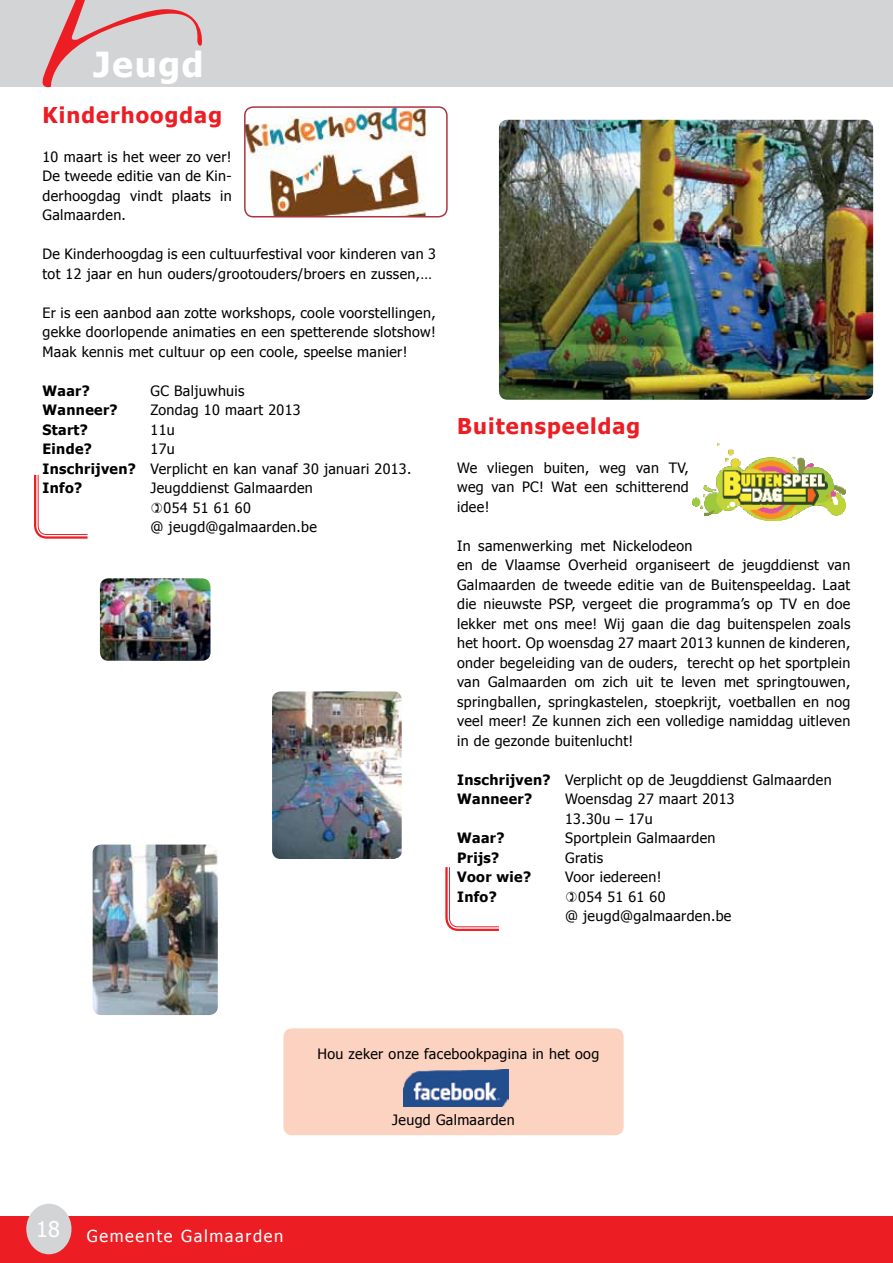
<style>
.page{position:relative;width:893px;height:1263px;background:#fff}
.page>*{position:absolute;margin:0;border:0;box-sizing:border-box;transform-origin:0 0}
.t1{font:700 34.5px "Tahoma";letter-spacing:.05em;color:#fff}
.t2{font:700 21.75px "Tahoma";letter-spacing:.05em;color:#ed1d24}
.t3{font:16.5px "Tahoma";letter-spacing:.1em;color:#fff}
.t4{font:14.25px/19.5px "Tahoma";letter-spacing:.025em;color:#000}
.t5{font:700 14.25px "Tahoma";letter-spacing:.025em;color:#000}
.s1{font-weight:700}
</style>
<div class="page">
<div style="left:0;top:0;width:893px;height:87px;background:#d2d4d5"></div>
<div style="left:0;top:1216px;width:893px;height:47px;background:#ed1d24"></div>
<div style="left:26px;top:1204px;width:46px;height:50px;background:#d2d4d5;border-radius:50%"></div>
<svg style="left:42px;top:0;width:160px;height:88px"></svg>
<div style="left:283px;top:1028px;width:341px;height:107px;background:#fcd3c1;border-radius:9px"></div>
<img style="left:404px;top:1069px;width:104px;height:38px">
<img style="left:245px;top:109px;width:180px;height:108px">
<div style="left:244px;top:106px;width:204px;height:111px;border:2px solid #ac3543;border-radius:9px"></div>
<img style="left:499px;top:120px;width:374px;height:280px">
<img style="left:692px;top:443px;width:153px;height:77px">
<img style="left:272px;top:691px;width:130px;height:168px">
<img style="left:100px;top:578px;width:110px;height:83px">
<img style="left:93px;top:844px;width:125px;height:171px">
<svg style="left:445px;top:867px;width:54px;height:64px"></svg>
<svg style="left:34px;top:474px;width:54px;height:65px"></svg>
<h1 class="t1" style="left:94px;top:41px;width:112px">Jeugd</h1>
<h2 class="t2" style="left:43px;top:100px;width:181px">Kinderhoogdag</h2>
<p class="t4" style="left:43px;top:146px;width:191px;text-align:justify">10 maart is het weer zo ver!<br>De tweede editie van de Kin&shy;derhoogdag vindt plaats in Galmaarden.</p>
<p class="t4" style="left:43px;top:244px;width:395px">De Kinderhoogdag is een cultuurfestival voor kinderen van 3 tot 12 jaar en hun ouders/grootouders/broers en zussen,…</p>
<p class="t4" style="left:43px;top:302px;width:395px;text-align:justify">Er is een aanbod aan zotte workshops, coole voorstellingen, gekke doorlopende animaties en een spetterende slotshow!<br>Maak kennis met cultuur op een coole, speelse manier!</p>
<p class="t5" style="left:43px;top:381px;width:49px">Waar?</p>
<p class="t4" style="left:151px;top:380px;width:96px">GC Baljuwhuis</p>
<p class="t5" style="left:43px;top:400px;width:77px">Wanneer?</p>
<p class="t4" style="left:151px;top:400px;width:152px">Zondag 10 maart 2013</p>
<p class="t5" style="left:43px;top:420px;width:47px">Start?</p>
<p class="t4" style="left:151px;top:419px;width:26px">11u</p>
<p class="t5" style="left:43px;top:439px;width:51px">Einde?</p>
<p class="t4" style="left:43px;top:439px;width:370px;text-indent:108px">17u<br><span class="s1">Inschrijven?</span> Verplicht en kan vanaf 30 januari 2013.<br><span class="s1">Info?</span></p>
<p class="t4" style="left:151px;top:478px;width:164px">Jeugddienst Galmaarden</p>
<p class="t4" style="left:164px;top:497px;width:89px">054 51 61 60</p>
<p class="t4" style="left:151px;top:517px;width:168px">@ jeugd@galmaarden.be</p>
<h2 class="t2" style="left:457px;top:411px;width:185px">Buitenspeeldag</h2>
<p class="t4" style="left:457px;top:457px;width:233px;text-align:justify">We vliegen buiten, weg van TV, weg van PC! Wat een schitterend idee!</p>
<p class="t4" style="left:457px;top:535px;width:395px">In samenwerking met Nickelodeon<br>en de Vlaamse Overheid organiseert de jeugddienst van Galmaarden de tweede editie van de Buitenspeeldag. Laat die nieuwste PSP, vergeet die programma’s op TV en doe lekker met ons mee! Wij gaan die dag buitenspelen zoals het hoort. Op woensdag 27 maart 2013 kunnen de kinderen, onder begeleiding van de ouders, terecht op het sportplein van Galmaarden om zich uit te leven met springtouwen, springballen, springkastelen, stoepkrijt, voetballen en nog veel meer! Ze kunnen zich een volledige namiddag uitleven in de gezonde buitenlucht!</p>
<p class="t4" style="left:457px;top:769px;width:376px"><span class="s1">Inschrijven?</span> Verplicht op de Jeugddienst Galmaarden<br><span class="s1">Wanneer?</span></p>
<p class="t4" style="left:565px;top:789px;width:171px">Woensdag 27 maart 2013<br>13.30u – 17u</p>
<p class="t5" style="left:457px;top:828px;width:49px">Waar?</p>
<p class="t4" style="left:565px;top:828px;width:152px">Sportplein Galmaarden</p>
<p class="t5" style="left:457px;top:847px;width:44px">Prijs?</p>
<p class="t4" style="left:565px;top:847px;width:40px">Gratis</p>
<p class="t5" style="left:457px;top:867px;width:75px">Voor wie?</p>
<p class="t4" style="left:565px;top:867px;width:98px">Voor iedereen!</p>
<p class="t5" style="left:457px;top:886px;width:41px">Info?</p>
<p class="t4" style="left:565px;top:886px;width:168px;text-indent:13px">054 51 61 60<br>@ jeugd@galmaarden.be</p>
<p class="t4" style="left:317px;top:1043px;width:283px">Hou zeker onze facebookpagina in het oog</p>
<p class="t3" style="left:36px;top:1224px;width:249px"><sup>18</sup> Gemeente Galmaarden</p>
<p class="t4" style="left:392px;top:1109px;width:124px">Jeugd Galmaarden</p>
</div>
